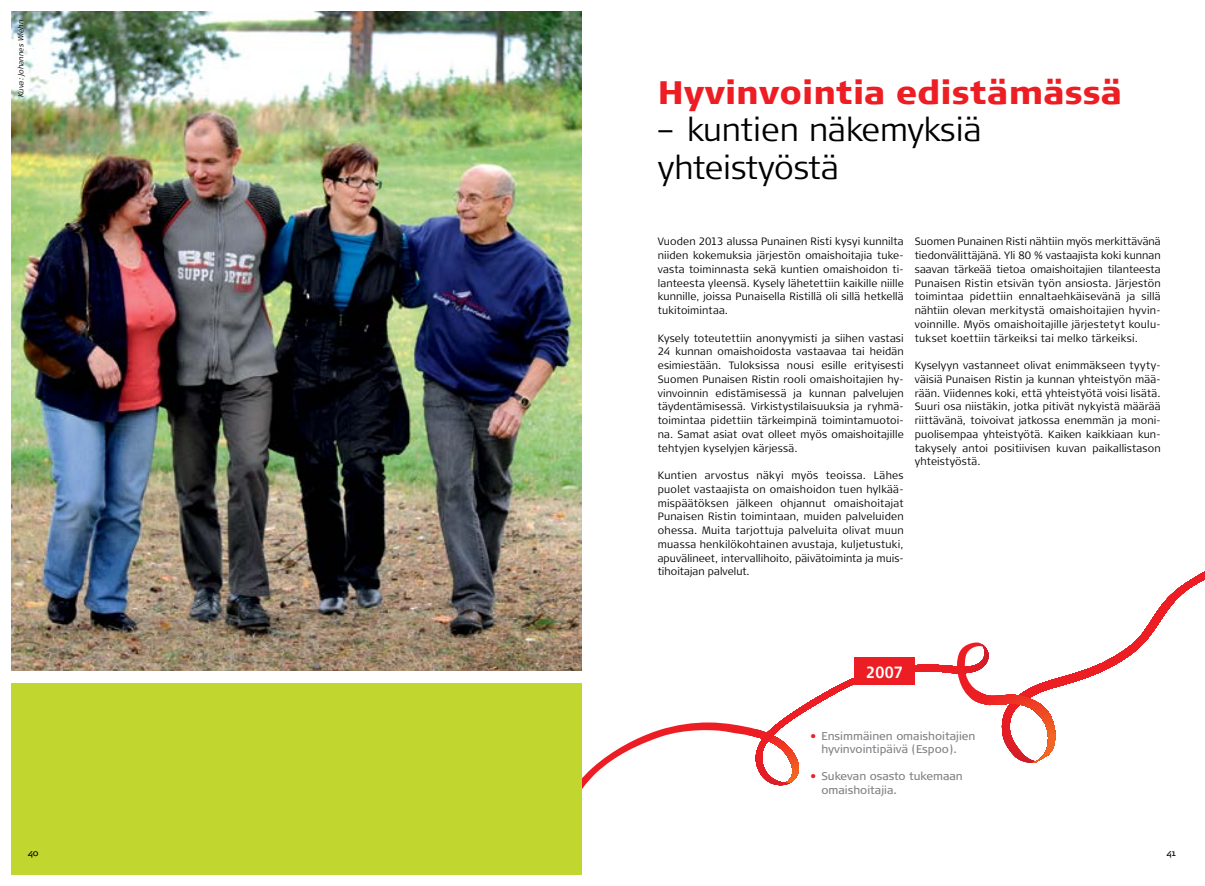
<style>
.page{position:relative;width:1205px;height:886px;background:#fff}
.page>*{position:absolute;margin:0;border:0;box-sizing:border-box;transform-origin:0 0}
.t1{font:300 32.5px/37.5px "Signa Column";color:#000}
.t2{font:900 32.5px "Signa Column";color:#ed1d24}
.t3{font:700 16.25px "Signa Column";color:#fff;scale:.88 1}
.t4{font:11.25px/13.5px "Signa Column";color:#808285}
.t5{font:300 10.62px/13.8px "Signa Column";letter-spacing:.015em;color:#000;text-align:justify}
.t6{font:8.75px "Signa Normal";color:#000}
.t7{font:italic 300 7.5px "Signa Column";color:#000}
.s1{font-weight:700;color:#ed1d24}
</style>
<div class="page">
<svg style="left:564px;top:571px;width:641px;height:240px"></svg>
<div style="left:854px;top:657px;width:61px;height:28px;background:#ed1d24"></div>
<div style="left:11px;top:684px;width:570px;height:191px;background:#c1d72f"></div>
<img style="left:11px;top:11px;width:570px;height:660px">
<p class="t7" style="left:17px;top:97px;width:78px;rotate:-90deg">Kuva: Johannes Wiéhn</p>
<p class="t6" style="left:28px;top:847px;width:12px">40</p>
<h1 class="t2" style="left:658px;top:72px;width:466px">Hyvinvointia edistämässä</h1>
<h1 class="t1" style="left:658px;top:111px;width:325px">– kuntien näkemyksiä yhteistyöstä</h1>
<p class="t5" style="left:658px;top:235px;width:247px">Vuoden 2013 alussa Punainen Risti kysyi kunnilta niiden kokemuksia järjestön omaishoitajia tuke&shy;vasta toiminnasta sekä kuntien omaishoidon ti&shy;lanteesta yleensä. Kysely lähetettiin kaikille niille kunnille, joissa Punaisella Ristillä oli sillä hetkellä tukitoimintaa.</p>
<p class="t5" style="left:658px;top:331px;width:247px">Kysely toteutettiin anonyymisti ja siihen vastasi 24 kunnan omaishoidosta vastaavaa tai heidän esimiestään. Tuloksissa nousi esille erityisesti Suomen Punaisen Ristin rooli omaishoitajien hy&shy;vinvoinnin edistämisessä ja kunnan palvelujen täydentämisessä. Virkistystilaisuuksia ja ryhmä&shy;toimintaa pidettiin tärkeimpinä toimintamuotoi&shy;na. Samat asiat ovat olleet myös omaishoitajille tehtyjen kyselyjen kärjessä.</p>
<p class="t5" style="left:658px;top:468px;width:247px">Kuntien arvostus näkyi myös teoissa. Lähes puolet vastaajista on omaishoidon tuen hylkää&shy;mispäätöksen jälkeen ohjannut omaishoitajat Punaisen Ristin toimintaan, muiden palveluiden ohessa. Muita tarjottuja palveluita olivat muun muassa henkilökohtainen avustaja, kuljetustuki, apuvälineet, intervallihoito, päivätoiminta ja muis&shy;tihoitajan palvelut.</p>
<p class="t5" style="left:915px;top:235px;width:247px">Suomen Punainen Risti nähtiin myös merkittävänä tiedonvälittäjänä. Yli 80 % vastaajista koki kunnan saavan tärkeää tietoa omaishoitajien tilanteesta Punaisen Ristin etsivän työn ansiosta. Järjestön toimintaa pidettiin ennaltaehkäisevänä ja sillä nähtiin olevan merkitystä omaishoitajien hyvin&shy;voinnille. Myös omaishoitajille järjestetyt koulu&shy;tukset koettiin tärkeiksi tai melko tärkeiksi.</p>
<p class="t5" style="left:915px;top:358px;width:247px">Kyselyyn vastanneet olivat enimmäkseen tyyty&shy;väisiä Punaisen Ristin ja kunnan yhteistyön mää&shy;rään. Viidennes koki, että yhteistyötä voisi lisätä.<br>Suuri osa niistäkin, jotka pitivät nykyistä määrää riittävänä, toivoivat jatkossa enemmän ja moni&shy;puolisempaa yhteistyötä. Kaiken kaikkiaan kun&shy;takysely antoi positiivisen kuvan paikallistason yhteistyöstä.</p>
<h2 class="t3" style="left:866px;top:662px;width:43px">2007</h2>
<p class="t4" style="left:821px;top:729px;width:156px;text-indent:-11px"><span class="s1">•</span> Ensimmäinen omaishoitajien hyvinvointipäivä (Espoo).</p>
<p class="t4" style="left:821px;top:770px;width:143px;text-indent:-11px"><span class="s1">•</span> Sukevan osasto tukemaan omaishoitajia.</p>
<p class="t6" style="left:1166px;top:847px;width:11px">41</p>
</div>
